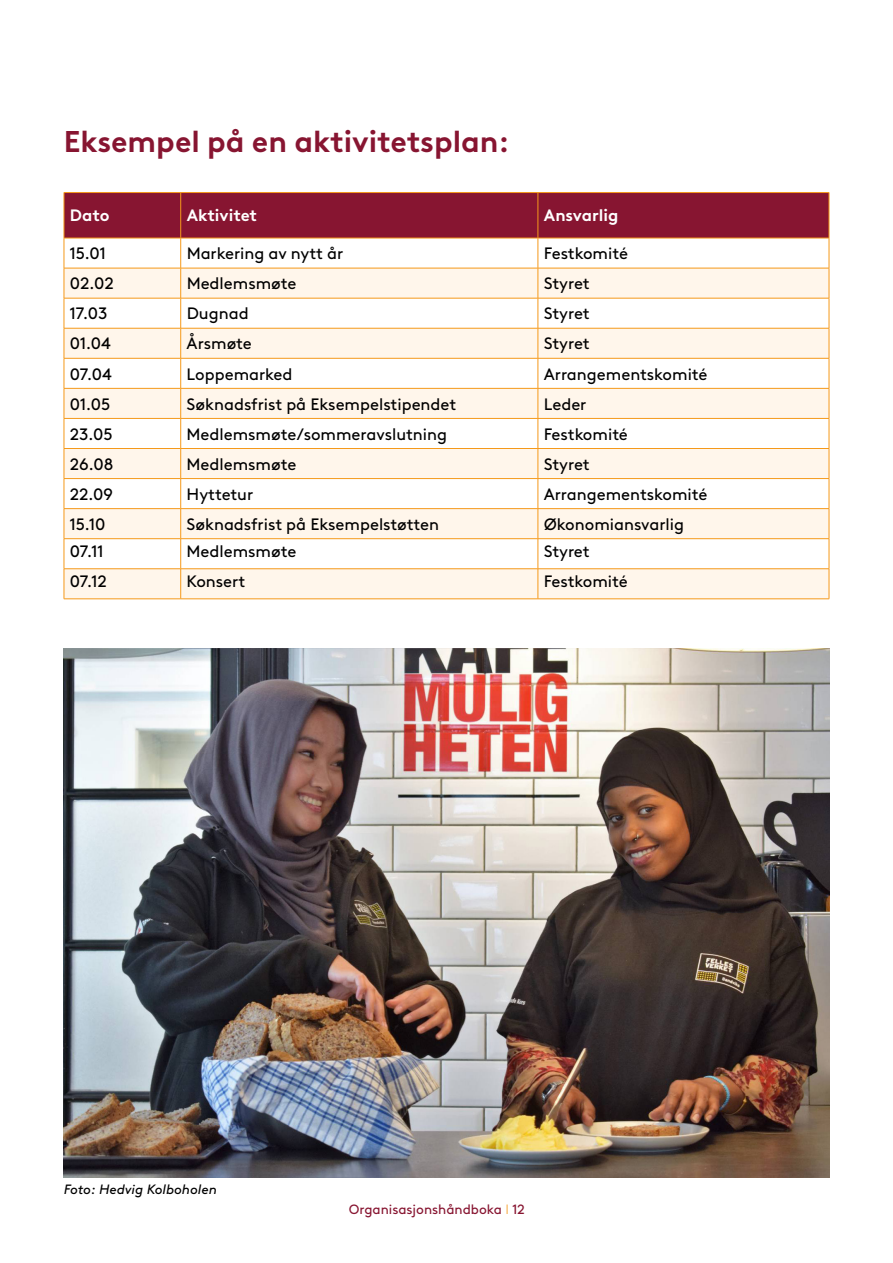
<style>
.page{position:relative;width:893px;height:1263px;background:#fff}
.page>*{position:absolute;margin:0;border:0;box-sizing:border-box;transform-origin:0 0}
.t1{font:700 30px "Brown LL";color:#871531}
.t2{font:16.5px "Brown LL";color:#000}
.t3{font:700 16.5px "Brown LL";color:#fff}
.t4{font:13.5px "Brown LL";color:#871531}
.t5{font:italic 13.5px "Brown LL";color:#000}
.s1{font-weight:300;color:#f5991a}
</style>
<div class="page">
<div style="left:65px;top:193px;width:764px;height:45px;background:#871531"></div>
<svg style="left:65px;top:269px;width:764px;height:330px;fill:#fff6eb"></svg>
<hr style="left:64px;top:238px;width:1px;height:30px;background:#f5991a">
<hr style="left:180px;top:238px;width:1px;height:30px;background:#f5991a">
<hr style="left:538px;top:238px;width:1px;height:30px;background:#f5991a">
<hr style="left:829px;top:238px;width:1px;height:30px;background:#f5991a">
<hr style="left:64px;top:268px;width:117px;height:1px;background:#f5991a">
<hr style="left:64px;top:268px;width:1px;height:30px;background:#f5991a">
<hr style="left:181px;top:268px;width:357px;height:1px;background:#f5991a">
<hr style="left:180px;top:268px;width:1px;height:30px;background:#f5991a">
<hr style="left:538px;top:268px;width:291px;height:1px;background:#f5991a">
<hr style="left:538px;top:268px;width:1px;height:30px;background:#f5991a">
<hr style="left:829px;top:268px;width:1px;height:30px;background:#f5991a">
<hr style="left:64px;top:298px;width:117px;height:1px;background:#f5991a">
<hr style="left:64px;top:298px;width:1px;height:30px;background:#f5991a">
<hr style="left:181px;top:298px;width:357px;height:1px;background:#f5991a">
<hr style="left:180px;top:298px;width:1px;height:30px;background:#f5991a">
<hr style="left:538px;top:298px;width:291px;height:1px;background:#f5991a">
<hr style="left:538px;top:298px;width:1px;height:30px;background:#f5991a">
<hr style="left:829px;top:298px;width:1px;height:30px;background:#f5991a">
<hr style="left:64px;top:328px;width:117px;height:1px;background:#f5991a">
<hr style="left:64px;top:328px;width:1px;height:30px;background:#f5991a">
<hr style="left:181px;top:328px;width:357px;height:1px;background:#f5991a">
<hr style="left:180px;top:328px;width:1px;height:30px;background:#f5991a">
<hr style="left:538px;top:328px;width:291px;height:1px;background:#f5991a">
<hr style="left:538px;top:328px;width:1px;height:30px;background:#f5991a">
<hr style="left:829px;top:328px;width:1px;height:30px;background:#f5991a">
<hr style="left:64px;top:358px;width:117px;height:1px;background:#f5991a">
<hr style="left:64px;top:358px;width:1px;height:30px;background:#f5991a">
<hr style="left:181px;top:358px;width:357px;height:1px;background:#f5991a">
<hr style="left:180px;top:358px;width:1px;height:30px;background:#f5991a">
<hr style="left:538px;top:358px;width:291px;height:1px;background:#f5991a">
<hr style="left:538px;top:358px;width:1px;height:30px;background:#f5991a">
<hr style="left:829px;top:358px;width:1px;height:30px;background:#f5991a">
<hr style="left:64px;top:388px;width:117px;height:1px;background:#f5991a">
<hr style="left:181px;top:388px;width:357px;height:1px;background:#f5991a">
<hr style="left:538px;top:388px;width:291px;height:1px;background:#f5991a">
<hr style="left:64px;top:418px;width:117px;height:1px;background:#f5991a">
<hr style="left:181px;top:418px;width:357px;height:1px;background:#f5991a">
<hr style="left:538px;top:418px;width:291px;height:1px;background:#f5991a">
<hr style="left:64px;top:448px;width:117px;height:1px;background:#f5991a">
<hr style="left:181px;top:448px;width:357px;height:1px;background:#f5991a">
<hr style="left:538px;top:448px;width:291px;height:1px;background:#f5991a">
<hr style="left:64px;top:478px;width:117px;height:1px;background:#f5991a">
<hr style="left:181px;top:478px;width:357px;height:1px;background:#f5991a">
<hr style="left:538px;top:478px;width:291px;height:1px;background:#f5991a">
<hr style="left:64px;top:508px;width:117px;height:1px;background:#f5991a">
<svg style="left:64px;top:389px;width:1px;height:149px"></svg>
<hr style="left:181px;top:508px;width:357px;height:1px;background:#f5991a">
<svg style="left:180px;top:389px;width:1px;height:149px"></svg>
<hr style="left:538px;top:508px;width:291px;height:1px;background:#f5991a">
<svg style="left:538px;top:389px;width:1px;height:149px"></svg>
<svg style="left:829px;top:389px;width:1px;height:149px"></svg>
<hr style="left:64px;top:538px;width:117px;height:1px;background:#f5991a">
<hr style="left:64px;top:539px;width:1px;height:30px;background:#f5991a">
<hr style="left:181px;top:538px;width:357px;height:1px;background:#f5991a">
<hr style="left:180px;top:539px;width:1px;height:30px;background:#f5991a">
<hr style="left:538px;top:538px;width:291px;height:1px;background:#f5991a">
<hr style="left:538px;top:539px;width:1px;height:30px;background:#f5991a">
<hr style="left:829px;top:539px;width:1px;height:30px;background:#f5991a">
<hr style="left:64px;top:568px;width:117px;height:1px;background:#f5991a">
<hr style="left:64px;top:569px;width:1px;height:30px;background:#f5991a">
<hr style="left:181px;top:568px;width:357px;height:1px;background:#f5991a">
<hr style="left:180px;top:569px;width:1px;height:30px;background:#f5991a">
<hr style="left:538px;top:568px;width:291px;height:1px;background:#f5991a">
<hr style="left:538px;top:569px;width:1px;height:30px;background:#f5991a">
<hr style="left:829px;top:569px;width:1px;height:30px;background:#f5991a">
<hr style="left:64px;top:599px;width:117px;height:1px;background:#f5991a">
<hr style="left:181px;top:599px;width:357px;height:1px;background:#f5991a">
<hr style="left:538px;top:599px;width:291px;height:1px;background:#f5991a">
<hr style="left:64px;top:192px;width:117px;height:1px;background:#f5991a">
<hr style="left:64px;top:193px;width:1px;height:45px;background:#f5991a">
<hr style="left:181px;top:192px;width:357px;height:1px;background:#f5991a">
<hr style="left:180px;top:193px;width:1px;height:45px;background:#f5991a">
<hr style="left:538px;top:192px;width:291px;height:1px;background:#f5991a">
<hr style="left:538px;top:193px;width:1px;height:45px;background:#f5991a">
<hr style="left:829px;top:193px;width:1px;height:45px;background:#f5991a">
<hr style="left:64px;top:238px;width:117px;height:1px;background:#f5991a">
<hr style="left:181px;top:238px;width:357px;height:1px;background:#f5991a">
<hr style="left:538px;top:238px;width:291px;height:1px;background:#f5991a">
<img style="left:64px;top:648px;width:765px;height:530px">
<h1 class="t1" style="left:64px;top:119px;width:447px">Eksempel på en aktivitetsplan:</h1>
<p class="t3" style="left:70px;top:203px;width:41px">Dato</p>
<p class="t3" style="left:187px;top:203px;width:72px">Aktivitet</p>
<p class="t3" style="left:544px;top:203px;width:76px">Ansvarlig</p>
<p class="t2" style="left:70px;top:241px;width:37px">15.01</p>
<p class="t2" style="left:187px;top:241px;width:158px">Markering av nytt år</p>
<p class="t2" style="left:544px;top:241px;width:86px">Festkomité</p>
<p class="t2" style="left:70px;top:271px;width:46px">02.02</p>
<p class="t2" style="left:187px;top:271px;width:111px">Medlemsmøte</p>
<p class="t2" style="left:544px;top:271px;width:47px">Styret</p>
<p class="t2" style="left:70px;top:301px;width:39px">17.03</p>
<p class="t2" style="left:187px;top:301px;width:64px">Dugnad</p>
<p class="t2" style="left:544px;top:301px;width:47px">Styret</p>
<p class="t2" style="left:70px;top:331px;width:43px">01.04</p>
<p class="t2" style="left:187px;top:331px;width:67px">Årsmøte</p>
<p class="t2" style="left:544px;top:331px;width:47px">Styret</p>
<p class="t2" style="left:70px;top:361px;width:44px">07.04</p>
<p class="t2" style="left:187px;top:361px;width:107px">Loppemarked</p>
<p class="t2" style="left:544px;top:361px;width:165px">Arrangementskomité</p>
<p class="t2" style="left:70px;top:391px;width:42px">01.05</p>
<p class="t2" style="left:187px;top:391px;width:271px">Søknadsfrist på Eksempelstipendet</p>
<p class="t2" style="left:544px;top:391px;width:44px">Leder</p>
<p class="t2" style="left:70px;top:422px;width:44px">23.05</p>
<p class="t2" style="left:187px;top:422px;width:262px">Medlemsmøte/sommeravslutning</p>
<p class="t2" style="left:544px;top:422px;width:86px">Festkomité</p>
<p class="t2" style="left:70px;top:452px;width:45px">26.08</p>
<p class="t2" style="left:187px;top:452px;width:111px">Medlemsmøte</p>
<p class="t2" style="left:544px;top:452px;width:47px">Styret</p>
<p class="t2" style="left:70px;top:482px;width:45px">22.09</p>
<p class="t2" style="left:187px;top:482px;width:68px">Hyttetur</p>
<p class="t2" style="left:544px;top:482px;width:165px">Arrangementskomité</p>
<p class="t2" style="left:70px;top:512px;width:37px">15.10</p>
<p class="t2" style="left:187px;top:512px;width:254px">Søknadsfrist på Eksempelstøtten</p>
<p class="t2" style="left:544px;top:512px;width:142px">Økonomiansvarlig</p>
<p class="t2" style="left:70px;top:539px;width:35px">07.11</p>
<p class="t2" style="left:187px;top:539px;width:111px">Medlemsmøte</p>
<p class="t2" style="left:544px;top:539px;width:47px">Styret</p>
<p class="t2" style="left:70px;top:569px;width:39px">07.12</p>
<p class="t2" style="left:187px;top:569px;width:60px">Konsert</p>
<p class="t2" style="left:544px;top:569px;width:86px">Festkomité</p>
<p class="t5" style="left:64px;top:1179px;width:155px">Foto: Hedvig Kolboholen</p>
<p class="t4" style="left:349px;top:1199px;width:178px">Organisasjonshåndboka <span class="s1">I</span> 12</p>
</div>
